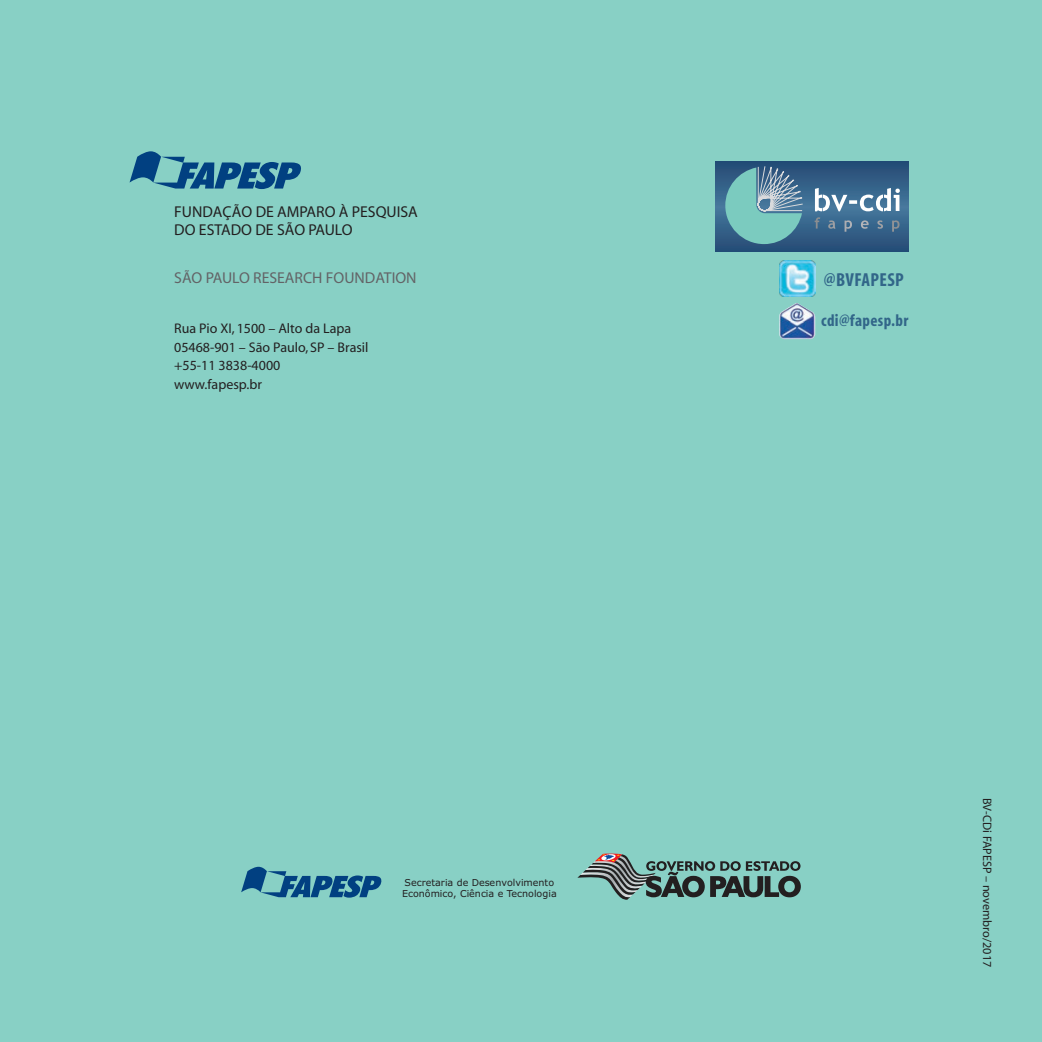
<style>
.page{position:relative;width:1042px;height:1042px;background:#88d0c5}
.page>*{position:absolute;margin:0;border:0;box-sizing:border-box;transform-origin:0 0}
.t1{font:700 condensed 18.9px "Myriad";letter-spacing:.02em;color:#326689}
.t2{font:700 condensed 16.97px "Myriad";letter-spacing:.02em;color:#326689}
.t3{font:15.75px/17.5px "Myriad";color:#231f20}
.t4{font:15.75px "Myriad";color:#636366}
.t5{font:14px/18.7px "Myriad";color:#231f20}
.t6{font:12.25px "Myriad";color:#231f20}
.t7{font:9.45px/11.4px "Verdana";color:#231f20}
</style>
<div class="page">
<svg style="left:130px;top:151px;width:171px;height:38px"></svg>
<svg style="left:577px;top:853px;width:224px;height:47px"></svg>
<svg style="left:241px;top:867px;width:140px;height:30px"></svg>
<img style="left:779px;top:260px;width:36px;height:36px">
<img style="left:779px;top:303px;width:36px;height:36px">
<svg style="left:715px;top:161px;width:193px;height:90px;background:#2f5a82"></svg>
<svg style="left:815px;top:188px;width:85px;height:23px;background:#809fb8"></svg>
<svg style="left:814px;top:217px;width:85px;height:15px"></svg>
<svg style="left:725px;top:166px;width:78px;height:78px"></svg>
<p class="t3" style="left:174px;top:204px;width:245px">FUNDAÇÃO DE AMPARO À PESQUISA<br>DO ESTADO DE SÃO PAULO</p>
<p class="t4" style="left:174px;top:270px;width:244px">SÃO PAULO RESEARCH FOUNDATION</p>
<p class="t5" style="left:174px;top:320px;width:196px">Rua Pio XI, 1500 – Alto da Lapa<br>05468-901 – São Paulo, SP – Brasil +55-11 3838-4000 www.fapesp.br</p>
<p class="t7" style="left:402px;top:877px;width:156px">Secretaria de Desenvolvimento<br>Econômico, Ciência e Tecnologia</p>
<h1 class="t1" style="left:824px;top:270px;width:81px">@BVFAPESP</h1>
<p class="t2" style="left:821px;top:312px;width:89px">cdi@fapesp.br</p>
<p class="t6" style="left:993px;top:797px;width:171px;rotate:90deg">BV-CDi FAPESP – novembro/2017</p>
</div>
